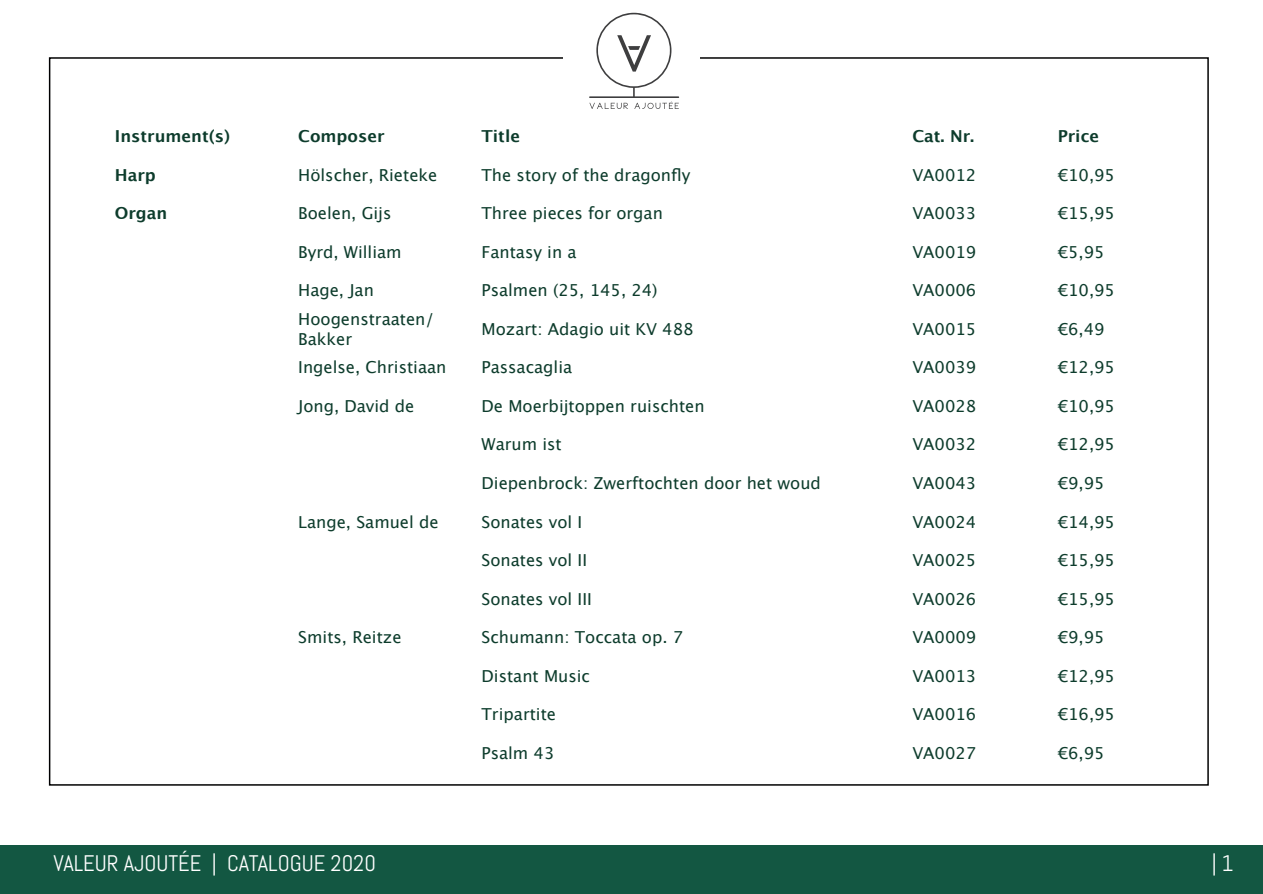
<style>
.page{position:relative;width:1263px;height:894px;background:#fff}
.page>*{position:absolute;margin:0;border:0;box-sizing:border-box;transform-origin:0 0}
.t1{font:22.5px "Abel";color:#fff}
.t2{font:16.5px/19.8px "Lucida Grande";color:#0d3c2c}
.t3{font:700 16.5px "Lucida Grande";color:#0d3c2c}
</style>
<div class="page">
<div style="left:0;top:844px;width:1263px;height:49px;background:#135742"></div>
<svg style="left:589px;top:13px;width:90px;height:96px"></svg>
<p class="t3" style="left:115px;top:129px;width:117px">Instrument(s)</p>
<p class="t3" style="left:298px;top:129px;width:88px">Composer</p>
<p class="t3" style="left:482px;top:129px;width:40px">Title</p>
<p class="t3" style="left:912px;top:129px;width:63px">Cat. Nr.</p>
<p class="t3" style="left:1058px;top:129px;width:43px">Price</p>
<p class="t3" style="left:115px;top:168px;width:43px">Harp</p>
<p class="t2" style="left:298px;top:166px;width:141px">Hölscher, Rieteke</p>
<p class="t2" style="left:482px;top:166px;width:210px">The story of the dragonfly</p>
<p class="t2" style="left:912px;top:166px;width:65px">VA0012</p>
<p class="t2" style="left:1058px;top:166px;width:59px">€10,95</p>
<p class="t3" style="left:115px;top:206px;width:54px">Organ</p>
<p class="t2" style="left:298px;top:204px;width:95px">Boelen, Gĳs</p>
<p class="t2" style="left:482px;top:204px;width:183px">Three pieces for organ</p>
<p class="t2" style="left:912px;top:204px;width:65px">VA0033</p>
<p class="t2" style="left:1058px;top:204px;width:59px">€15,95</p>
<p class="t2" style="left:298px;top:243px;width:105px">Byrd, William</p>
<p class="t2" style="left:482px;top:243px;width:97px">Fantasy in a</p>
<p class="t2" style="left:912px;top:243px;width:65px">VA0019</p>
<p class="t2" style="left:1058px;top:243px;width:48px">€5,95</p>
<p class="t2" style="left:298px;top:281px;width:77px">Hage, Jan</p>
<p class="t2" style="left:482px;top:281px;width:178px">Psalmen (25, 145, 24)</p>
<p class="t2" style="left:912px;top:281px;width:65px">VA0006</p>
<p class="t2" style="left:1058px;top:281px;width:59px">€10,95</p>
<p class="t2" style="left:298px;top:310px;width:137px">Hoogenstraaten/<br>Bakker</p>
<p class="t2" style="left:482px;top:320px;width:214px">Mozart: Adagio uit KV 488</p>
<p class="t2" style="left:912px;top:320px;width:65px">VA0015</p>
<p class="t2" style="left:1058px;top:320px;width:48px">€6,49</p>
<p class="t2" style="left:298px;top:358px;width:150px">Ingelse, Christiaan</p>
<p class="t2" style="left:482px;top:358px;width:92px">Passacaglia</p>
<p class="t2" style="left:912px;top:358px;width:65px">VA0039</p>
<p class="t2" style="left:1058px;top:358px;width:59px">€12,95</p>
<p class="t2" style="left:298px;top:397px;width:118px">Jong, David de</p>
<p class="t2" style="left:482px;top:397px;width:225px">De Moerbĳtoppen ruischten</p>
<p class="t2" style="left:912px;top:397px;width:65px">VA0028</p>
<p class="t2" style="left:1058px;top:397px;width:59px">€10,95</p>
<p class="t2" style="left:482px;top:435px;width:82px">Warum ist</p>
<p class="t2" style="left:912px;top:435px;width:65px">VA0032</p>
<p class="t2" style="left:1058px;top:435px;width:59px">€12,95</p>
<p class="t2" style="left:482px;top:474px;width:341px">Diepenbrock: Zwerftochten door het woud</p>
<p class="t2" style="left:912px;top:474px;width:65px">VA0043</p>
<p class="t2" style="left:1058px;top:474px;width:48px">€9,95</p>
<p class="t2" style="left:298px;top:512px;width:142px">Lange, Samuel de</p>
<p class="t2" style="left:482px;top:512px;width:102px">Sonates vol I</p>
<p class="t2" style="left:912px;top:512px;width:65px">VA0024</p>
<p class="t2" style="left:1058px;top:512px;width:59px">€14,95</p>
<p class="t2" style="left:482px;top:551px;width:107px">Sonates vol II</p>
<p class="t2" style="left:912px;top:551px;width:65px">VA0025</p>
<p class="t2" style="left:1058px;top:551px;width:59px">€15,95</p>
<p class="t2" style="left:482px;top:590px;width:112px">Sonates vol III</p>
<p class="t2" style="left:912px;top:590px;width:65px">VA0026</p>
<p class="t2" style="left:1058px;top:590px;width:59px">€15,95</p>
<p class="t2" style="left:298px;top:628px;width:105px">Smits, Reitze</p>
<p class="t2" style="left:482px;top:628px;width:203px">Schumann: Toccata op. 7</p>
<p class="t2" style="left:912px;top:628px;width:65px">VA0009</p>
<p class="t2" style="left:1058px;top:628px;width:48px">€9,95</p>
<p class="t2" style="left:482px;top:667px;width:110px">Distant Music</p>
<p class="t2" style="left:912px;top:667px;width:65px">VA0013</p>
<p class="t2" style="left:1058px;top:667px;width:59px">€12,95</p>
<p class="t2" style="left:482px;top:705px;width:76px">Tripartite</p>
<p class="t2" style="left:912px;top:705px;width:65px">VA0016</p>
<p class="t2" style="left:1058px;top:705px;width:59px">€16,95</p>
<p class="t2" style="left:482px;top:744px;width:74px">Psalm 43</p>
<p class="t2" style="left:912px;top:744px;width:65px">VA0027</p>
<p class="t2" style="left:1058px;top:744px;width:48px">€6,95</p>
<h1 class="t1" style="left:53px;top:848px;width:324px">VALEUR AJOUTÉE | CATALOGUE 2020</h1>
<h1 class="t1" style="left:1212px;top:848px;width:23px">|1</h1>
</div>
